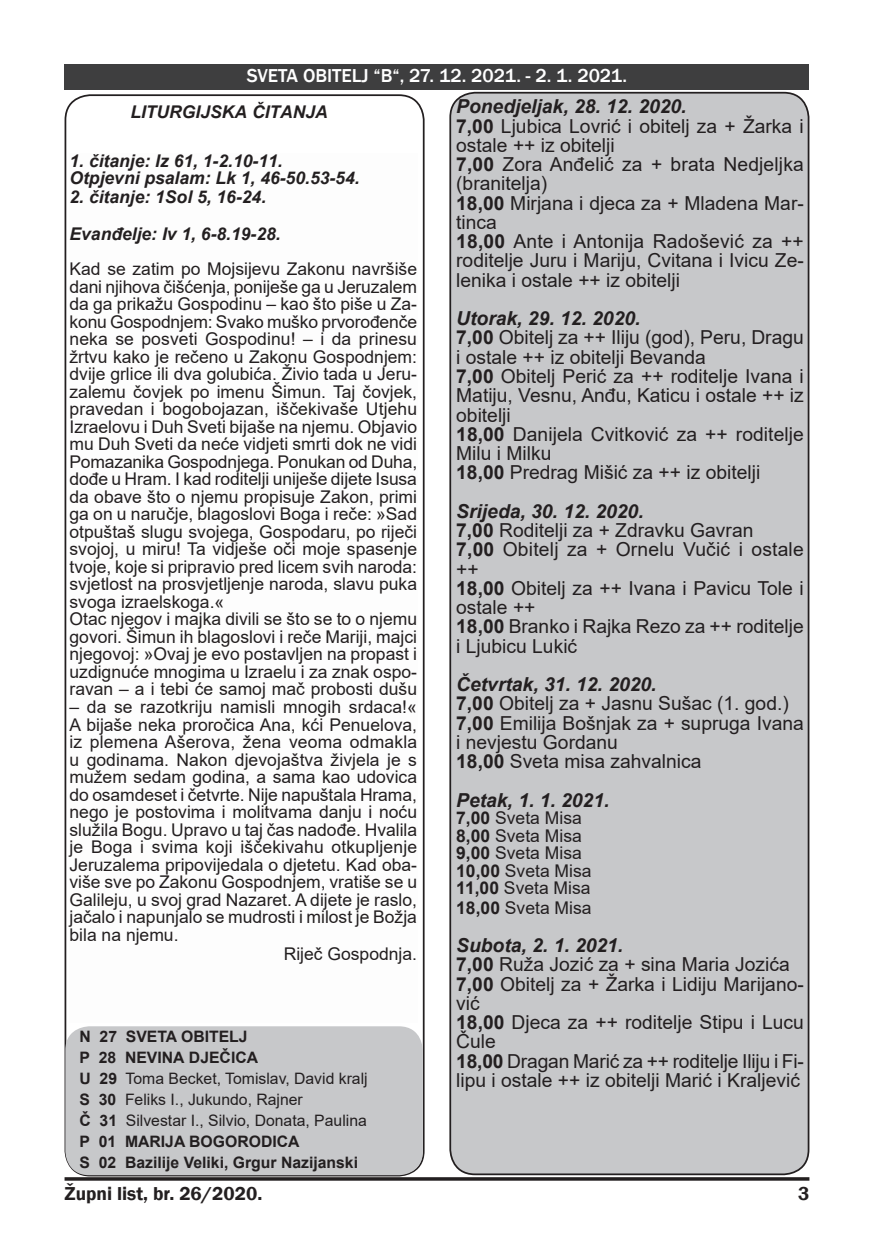
<style>
.page{position:relative;width:874px;height:1241px;background:#fff}
.page>*{position:absolute;margin:0;border:0;box-sizing:border-box;transform-origin:0 0}
.t1{font:19.25px/19.2px "Arial";color:#231f20}
.t2{font:italic 700 19.25px "Arial";color:#231f20}
.t3{font:500 19.25px "Franklin Gothic";color:#fff}
.t4{font:600 19.25px "Franklin Gothic";color:#231f20}
.t5{font:17.5px/17.5px "Arial";color:#231f20;text-align:justify}
.t6{font:italic 700 17.5px "Arial";color:#231f20}
.t7{font:15.75px "Arial";color:#231f20}
.t8{font:700 15.75px "Arial";color:#231f20}
.s1{font-weight:700}
</style>
<div class="page">
<div style="left:65px;top:1026px;width:357px;height:148px;background:#c7c8ca;border-radius:24px"></div>
<div style="left:64px;top:64px;width:745px;height:26px;background:#3e3e3f"></div>
<svg style="left:64px;top:1176px;width:745px;height:4px;background:#595657"></svg>
<div style="left:450px;top:93px;width:358px;height:1081px;background:#c7c8ca;border-radius:25px"></div>
<div style="left:449px;top:92px;width:360px;height:1082px;border:2px solid #231f20;border-radius:25px"></div>
<p class="t3" style="left:246px;top:63px;width:382px">SVETA OBITELJ “B“, 27. 12. 2021. - 2. 1. 2021.</p>
<p class="t6" style="left:130px;top:100px;width:199px">LITURGIJSKA ČITANJA</p>
<p class="t6" style="left:69px;top:149px;width:215px">1. čitanje: Iz 61, 1-2.10-11.</p>
<p class="t6" style="left:69px;top:166px;width:291px">Otpjevni psalam: Lk 1, 46-50.53-54.</p>
<p class="t6" style="left:69px;top:185px;width:198px">2. čitanje: 1Sol 5, 16-24.</p>
<p class="t6" style="left:69px;top:222px;width:213px">Evanđelje: Iv 1, 6-8.19-28.</p>
<p class="t5" style="left:69px;top:260px;width:349px">Kad se zatim po Mojsijevu Zakonu navršiše dani njihova čišćenja, poniješe ga u Jeruzalem da ga prikažu Gospodinu – kao što piše u Za&shy;konu Gospodnjem: Svako muško prvorođenče neka se posveti Gospodinu! – i da prinesu žrtvu kako je rečeno u Zakonu Gospodnjem: dvije grlice ili dva golubića. Živio tada u Jeru&shy;zalemu čovjek po imenu Šimun. Taj čovjek, pravedan i bogobojazan, iščekivaše Utjehu Izraelovu i Duh Sveti bijaše na njemu. Objavio mu Duh Sveti da neće vidjeti smrti dok ne vidi Pomazanika Gospodnjega. Ponukan od Duha, dođe u Hram. I kad roditelji uniješe dijete Isusa da obave što o njemu propisuje Zakon, primi ga on u naručje, blagoslovi Boga i reče: »Sad otpuštaš slugu svojega, Gospodaru, po riječi svojoj, u miru! Ta vidješe oči moje spasenje tvoje, koje si pripravio pred licem svih naroda: svjetlost na prosvjetljenje naroda, slavu puka svoga izraelskoga.«</p>
<p class="t5" style="left:69px;top:610px;width:349px">Otac njegov i majka divili se što se to o njemu govori. Šimun ih blagoslovi i reče Mariji, majci njegovoj: »Ovaj je evo postavljen na propast i uzdignuće mnogima u Izraelu i za znak ospo&shy;ravan – a i tebi će samoj mač probosti dušu</p>
<p class="t5" style="left:69px;top:698px;width:349px">– da se razotkriju namisli mnogih srdaca!« A bijaše neka proročica Ana, kći Penuelova, iz plemena Ašerova, žena veoma odmakla u godinama. Nakon djevojaštva živjela je s mužem sedam godina, a sama kao udovica do osamdeset i četvrte. Nije napuštala Hrama, nego je postovima i molitvama danju i noću služila Bogu. Upravo u taj čas nadođe. Hvalila je Boga i svima koji iščekivahu otkupljenje Jeruzalema pripovijedala o djetetu. Kad oba&shy;više sve po Zakonu Gospodnjem, vratiše se u Galileju, u svoj grad Nazaret. A dijete je raslo, jačalo i napunjalo se mudrosti i milost je Božja bila na njemu.</p>
<p class="t5" style="left:283px;top:944px;width:135px">Riječ Gospodnja.</p>
<p class="t2" style="left:456px;top:94px;width:232px">Ponedjeljak, 28. 12. 2020.</p>
<p class="t1" style="left:456px;top:116px;width:349px"><span class="s1">7,00</span> Ljubica Lovrić i obitelj za + Žarka i ostale ++ iz obitelji</p>
<p class="t1" style="left:456px;top:154px;width:349px"><span class="s1">7,00</span> Zora Anđelić za + brata Nedjeljka (branitelja)</p>
<p class="t1" style="left:456px;top:193px;width:349px"><span class="s1">18,00</span> Mirjana i djeca za + Mladena Mar&shy;tinca</p>
<p class="t1" style="left:456px;top:231px;width:349px;text-align:justify"><span class="s1">18,00</span> Ante i Antonija Radošević za ++ roditelje Juru i Mariju, Cvitana i Ivicu Ze&shy;lenika i ostale ++ iz obitelji</p>
<p class="t2" style="left:456px;top:305px;width:186px">Utorak, 29. 12. 2020.</p>
<p class="t1" style="left:456px;top:328px;width:349px"><span class="s1">7,00</span> Obitelj za ++ Iliju (god), Peru, Dragu i ostale ++ iz obitelji Bevanda</p>
<p class="t1" style="left:456px;top:366px;width:349px;text-align:justify"><span class="s1">7,00</span> Obitelj Perić za ++ roditelje Ivana i Matiju, Vesnu, Anđu, Katicu i ostale ++ iz obitelji</p>
<p class="t1" style="left:456px;top:424px;width:349px"><span class="s1">18,00</span> Danijela Cvitković za ++ roditelje<br>Milu i Milku</p>
<p class="t1" style="left:456px;top:462px;width:305px"><span class="s1">18,00</span> Predrag Mišić za ++ iz obitelji</p>
<p class="t2" style="left:456px;top:498px;width:189px">Srijeda, 30. 12. 2020.</p>
<p class="t1" style="left:456px;top:520px;width:298px"><span class="s1">7,00</span> Roditelji za + Zdravku Gavran</p>
<p class="t1" style="left:456px;top:539px;width:349px"><span class="s1">7,00</span> Obitelj za + Ornelu Vučić i ostale ++</p>
<p class="t1" style="left:456px;top:578px;width:349px"><span class="s1">18,00</span> Obitelj za ++ Ivana i Pavicu Tole i ostale ++</p>
<p class="t1" style="left:456px;top:616px;width:349px"><span class="s1">18,00</span> Branko i Rajka Rezo za ++ roditelje i Ljubicu Lukić</p>
<p class="t2" style="left:456px;top:671px;width:202px">Četvrtak, 31. 12. 2020.</p>
<p class="t1" style="left:456px;top:693px;width:334px"><span class="s1">7,00</span> Obitelj za + Jasnu Sušac (1. god.)</p>
<p class="t1" style="left:456px;top:713px;width:349px"><span class="s1">7,00</span> Emilija Bošnjak za + supruga Ivana i nevjestu Gordanu</p>
<p class="t1" style="left:456px;top:751px;width:247px"><span class="s1">18,00</span> Sveta misa zahvalnica</p>
<p class="t2" style="left:456px;top:787px;width:155px">Petak, 1. 1. 2021.</p>
<p class="t5" style="left:456px;top:809px;width:127px"><span class="s1">7,00</span> Sveta Misa</p>
<p class="t5" style="left:456px;top:826px;width:127px"><span class="s1">8,00</span> Sveta Misa</p>
<p class="t5" style="left:456px;top:844px;width:127px"><span class="s1">9,00</span> Sveta Misa</p>
<p class="t5" style="left:456px;top:861px;width:137px"><span class="s1">10,00</span> Sveta Misa</p>
<p class="t5" style="left:456px;top:879px;width:136px"><span class="s1">11,00</span> Sveta Misa</p>
<p class="t5" style="left:456px;top:898px;width:137px"><span class="s1">18,00</span> Sveta Misa</p>
<p class="t2" style="left:456px;top:932px;width:168px">Subota, 2. 1. 2021.</p>
<p class="t1" style="left:456px;top:954px;width:335px"><span class="s1">7,00</span> Ruža Jozić za + sina Maria Jozića</p>
<p class="t1" style="left:456px;top:973px;width:349px"><span class="s1">7,00</span> Obitelj za + Žarka i Lidiju Marijano&shy;vić</p>
<p class="t1" style="left:456px;top:1012px;width:349px"><span class="s1">18,00</span> Djeca za ++ roditelje Stipu i Lucu<br>Čule</p>
<p class="t1" style="left:456px;top:1050px;width:349px"><span class="s1">18,00</span> Dragan Marić za ++ roditelje Iliju i Fi&shy;lipu i ostale ++ iz obitelji Marić i Kraljević</p>
<p class="t8" style="left:79px;top:1025px;width:170px">N 27 SVETA OBITELJ</p>
<p class="t8" style="left:79px;top:1046px;width:180px">P 28 NEVINA DJEČICA</p>
<p class="t7" style="left:79px;top:1067px;width:289px"><span class="s1">U 29</span> Toma Becket, Tomislav, David kralj</p>
<p class="t7" style="left:79px;top:1088px;width:225px"><span class="s1">S 30</span> Feliks I., Jukundo, Rajner</p>
<p class="t7" style="left:79px;top:1109px;width:289px"><span class="s1">Č 31</span> Silvestar I., Silvio, Donata, Paulina</p>
<p class="t8" style="left:79px;top:1130px;width:221px">P 01 MARIJA BOGORODICA</p>
<p class="t8" style="left:79px;top:1151px;width:280px">S 02 Bazilije Veliki, Grgur Nazijanski</p>
<p class="t4" style="left:64px;top:1181px;width:199px">Župni list, br. 26/2020.</p>
<p class="t4" style="left:797px;top:1181px;width:13px">3</p>
</div>
